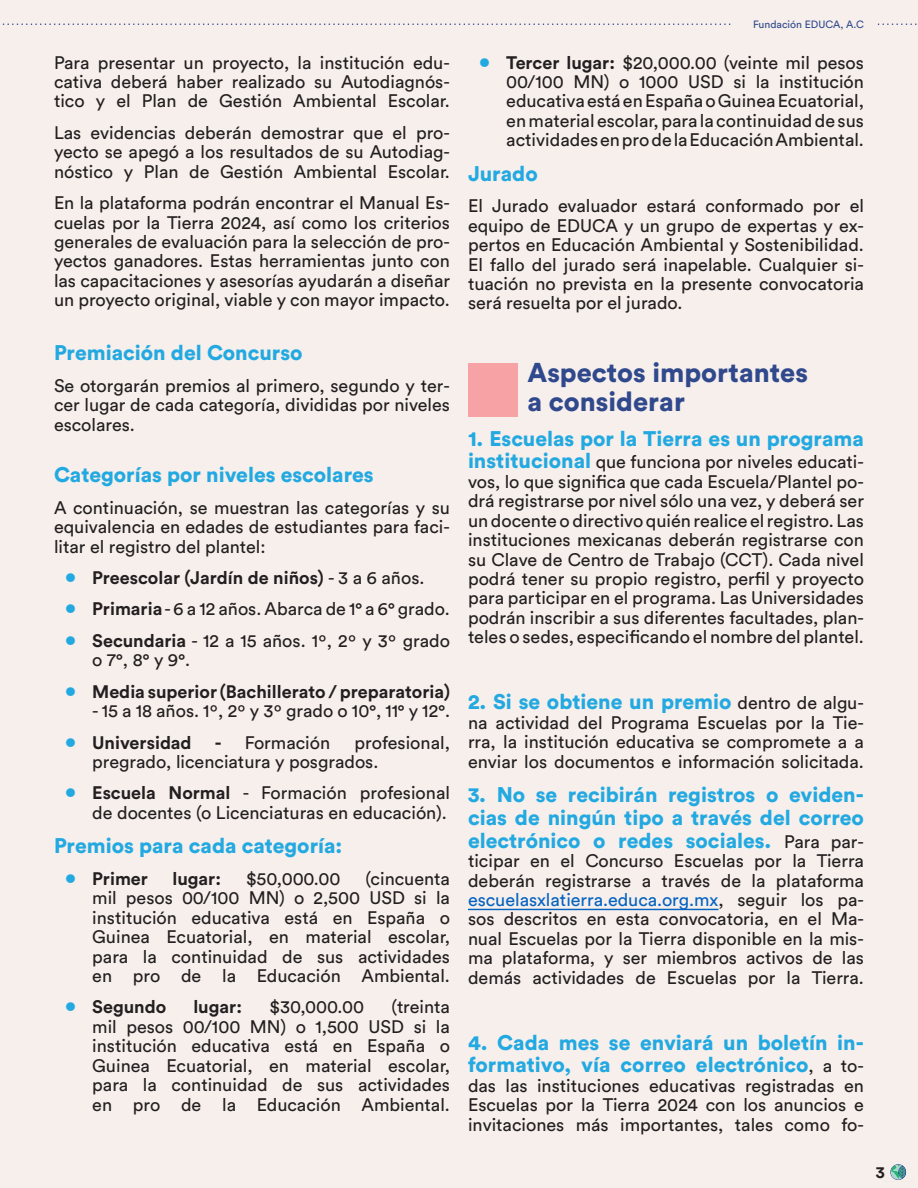
<style>
.page{position:relative;width:918px;height:1188px;background:#f6efeb}
.page>*{position:absolute;margin:0;border:0;box-sizing:border-box;transform-origin:0 0}
.t1{font:900 27px/29.1px "Circular Std";color:#30488c}
.t2{font:900 21px/22.6px "Circular Std";color:#23a9e1;text-align:justify}
.t3{font:18px/19.5px "Circular Std";color:#231f20;text-align:justify}
.t4{font:700 18px "Circular Std";color:#231f20}
.t5{font:700 16.5px "Circular Std";color:#231f20}
.t6{font:10.5px "Circular Std";color:#30488c}
.s1{font-weight:900;font-size:21px;color:#23a9e1}
.s2{font-weight:400}
.s3{font-weight:700}
.s4{font-weight:400;font-size:18px;color:#231f20}
.s5{color:#0563c1}
</style>
<div class="page">
<svg style="left:2px;top:23px;width:915px;height:2px"></svg>
<svg style="left:890px;top:1164px;width:16px;height:16px"></svg>
<div style="left:733px;top:14px;width:143px;height:26px;background:#f6efeb"></div>
<hr style="left:468px;top:909px;width:251px;height:1px;background:#0563c1">
<div style="left:468px;top:364px;width:50px;height:53px;background:#f7a3a6"></div>
<p class="t3" style="left:54px;top:52px;width:398px">Para presentar un proyecto, la institución edu&shy;cativa deberá haber realizado su Autodiagnós&shy;tico y el Plan de Gestión Ambiental Escolar.</p>
<p class="t3" style="left:54px;top:123px;width:398px">Las evidencias deberán demostrar que el pro&shy;yecto se apegó a los resultados de su Autodiag&shy;nóstico y Plan de Gestión Ambiental Escolar.</p>
<p class="t3" style="left:54px;top:193px;width:398px">En la plataforma podrán encontrar el Manual Es&shy;cuelas por la Tierra 2024, así como los criterios generales de evaluación para la selección de pro&shy;yectos ganadores. Estas herramientas junto con las capacitaciones y asesorías ayudarán a diseñar un proyecto original, viable y con mayor impacto.</p>
<p class="t2" style="left:54px;top:341px;width:250px">Premiación del Concurso</p>
<p class="t3" style="left:54px;top:376px;width:398px">Se otorgarán premios al primero, segundo y ter&shy;cer lugar de cada categoría, divididas por niveles escolares.</p>
<p class="t2" style="left:54px;top:463px;width:321px">Categorías por niveles escolares</p>
<p class="t3" style="left:54px;top:497px;width:398px">A continuación, se muestran las categorías y su equivalencia en edades de estudiantes para faci&shy;litar el registro del plantel:</p>
<p class="t4" style="left:65px;top:566px;width:361px"><span class="s1">•</span> Preescolar (Jardín de niños) <span class="s2">- 3 a 6 años.</span></p>
<p class="t3" style="left:65px;top:599px;width:386px"><span class="s1">•</span> <span class="s3">Primaria</span> - 6 a 12 años. Abarca de 1° a 6° grado.</p>
<p class="t3" style="left:92px;top:631px;width:359px;text-indent:-27px"><span class="s1">•</span> <span class="s3">Secundaria</span> - 12 a 15 años. 1º, 2º y 3º grado o 7°, 8° y 9°.</p>
<p class="t4" style="left:65px;top:680px;width:386px"><span class="s1">•</span> Media superior (Bachillerato / preparatoria)</p>
<p class="t3" style="left:92px;top:701px;width:359px">- 15 a 18 años. 1º, 2º y 3º grado o 10°, 11° y 12°.</p>
<p class="t4" style="left:65px;top:731px;width:128px"><span class="s1">•</span> Universidad</p>
<p class="t3" style="left:215px;top:732px;width:117px"><span class="s3">-</span> Formación</p>
<p class="t3" style="left:92px;top:732px;width:359px;text-indent:262px">profesional, pregrado, licenciatura y posgrados.</p>
<p class="t3" style="left:65px;top:783px;width:386px;text-align:right"><span class="s1">•</span> <span class="s3">Escuela Normal</span> - Formación profesional de docentes (o Licenciaturas en educación).</p>
<p class="t2" style="left:54px;top:834px;width:290px">Premios para cada categoría:</p>
<p class="t4" style="left:65px;top:867px;width:84px"><span class="s1">•</span> Primer</p>
<p class="t4" style="left:172px;top:867px;width:50px">lugar:</p>
<p class="t3" style="left:246px;top:869px;width:96px">$50,000.00</p>
<p class="t3" style="left:92px;top:869px;width:359px;text-indent:273px">(cincuenta mil pesos 00/100 MN) o 2,500 USD si la institución educativa está en España o Guinea Ecuatorial, en material escolar, para la continuidad de sus actividades en pro de la Educación Ambiental.</p>
<p class="t4" style="left:65px;top:995px;width:103px"><span class="s1">•</span> Segundo</p>
<p class="t4" style="left:193px;top:995px;width:50px">lugar:</p>
<p class="t3" style="left:270px;top:997px;width:96px">$30,000.00</p>
<p class="t3" style="left:92px;top:997px;width:359px;text-indent:299px">(treinta mil pesos 00/100 MN) o 1,500 USD si la institución educativa está en España o Guinea Ecuatorial, en material escolar, para la continuidad de sus actividades en pro de la Educación Ambiental.</p>
<p class="t6" style="left:753px;top:18px;width:112px">Fundación EDUCA, A.C</p>
<p class="t3" style="left:506px;top:52px;width:359px;text-indent:-27px"><span class="s1">•</span> <span class="s3">Tercer lugar:</span> $20,000.00 (veinte mil pesos 00/100 MN) o 1000 USD si la institución educativa está en España o Guinea Ecuatorial, en material escolar, para la continuidad de sus actividades en pro de la Educación Ambiental.</p>
<p class="t2" style="left:468px;top:162px;width:71px">Jurado</p>
<p class="t3" style="left:468px;top:196px;width:398px">El Jurado evaluador estará conformado por el equipo de EDUCA y un grupo de expertas y ex&shy;pertos en Educación Ambiental y Sostenibilidad.<br>El fallo del jurado será inapelable. Cualquier si&shy;tuación no prevista en la presente convocatoria será resuelta por el jurado.</p>
<p class="t1" style="left:528px;top:357px;width:282px">Aspectos importantes a considerar</p>
<p class="t2" style="left:468px;top:427px;width:398px">1. Escuelas por la Tierra es un programa</p>
<p class="t3" style="left:468px;top:452px;width:398px"><span class="s1">institucional</span> que funciona por niveles educati&shy;vos, lo que significa que cada Escuela/Plantel po&shy;drá registrarse por nivel sólo una vez, y deberá ser un docente o directivo quién realice el registro. Las instituciones mexicanas deberán registrarse con su Clave de Centro de Trabajo (CCT). Cada nivel podrá tener su propio registro, perfil y proyecto para participar en el programa. Las Universidades podrán inscribir a sus diferentes facultades, plan&shy;teles o sedes, especificando el nombre del plantel.</p>
<p class="t2" style="left:468px;top:690px;width:398px">2. Si se obtiene un premio <span class="s4">dentro de algu-</span></p>
<p class="t3" style="left:468px;top:713px;width:398px">na actividad del Programa Escuelas por la Tie&shy;rra, la institución educativa se compromete a a enviar los documentos e información solicitada.</p>
<p class="t2" style="left:468px;top:783px;width:398px">3. No se recibirán registros o eviden&shy;cias de ningún tipo a través del correo electrónico o redes sociales. <span class="s4">Para par-</span></p>
<p class="t3" style="left:468px;top:851px;width:398px">ticipar en el Concurso Escuelas por la Tierra deberán registrarse a través de la plataforma <span class="s5">escuelasxlatierra.educa.org.mx</span>, seguir los pa&shy;sos descritos en esta convocatoria, en el Ma&shy;nual Escuelas por la Tierra disponible en la mis&shy;ma plataforma, y ser miembros activos de las demás actividades de Escuelas por la Tierra.</p>
<p class="t2" style="left:468px;top:1031px;width:398px">4. Cada mes se enviará un boletín in&shy;formativo, vía correo electrónico<span class="s4">, a to-</span></p>
<p class="t3" style="left:468px;top:1076px;width:398px">das las instituciones educativas registradas en Escuelas por la Tierra 2024 con los anuncios e invitaciones más importantes, tales como fo-</p>
<p class="t5" style="left:876px;top:1161px;width:11px">3</p>
</div>
